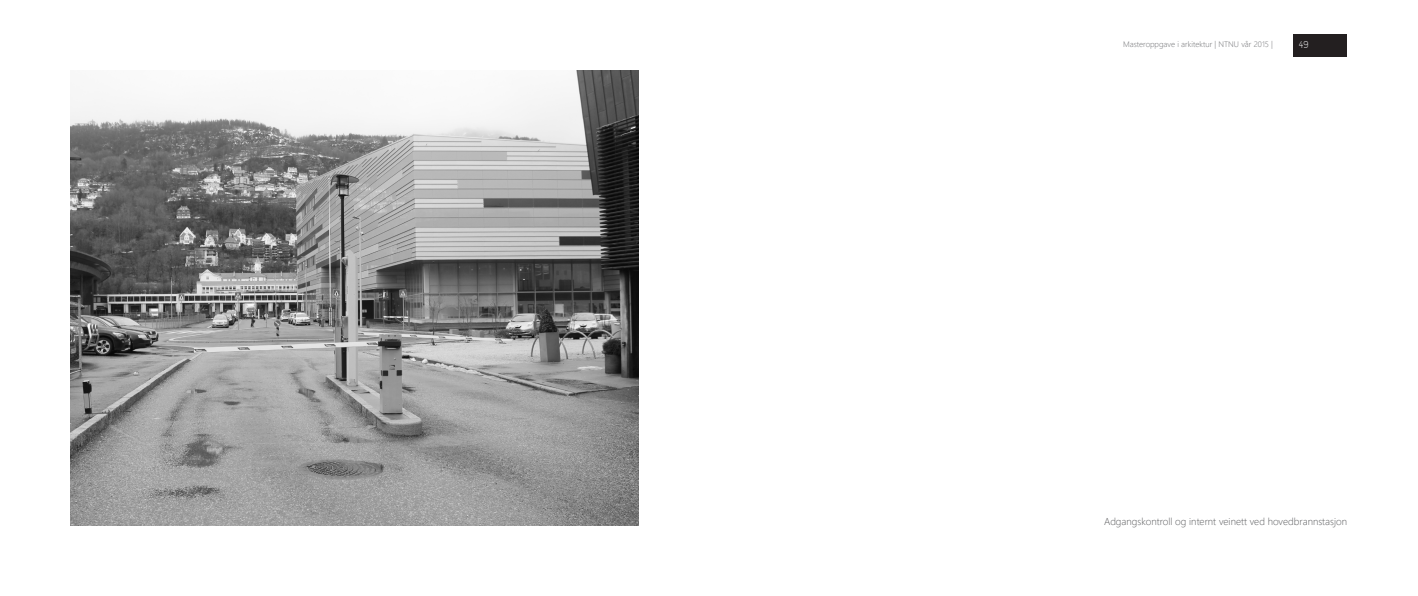
<style>
.page{position:relative;width:1418px;height:596px;background:#fff}
.page>*{position:absolute;margin:0;border:0;box-sizing:border-box;transform-origin:0 0}
.t1{font:300 10px "Segoe UI";color:#57585a}
.t2{font:10px "Cicle Fina";color:#fff}
.t3{font:300 8px "Segoe UI";color:#6c6d70}
</style>
<div class="page">
<div style="left:1293px;top:34px;width:53px;height:23px;background:#231f20"></div>
<img style="left:71px;top:71px;width:567px;height:453px">
<p class="t3" style="left:1123px;top:38px;width:151px">Masteroppgave i arkitektur | NTNU vår 2015 |</p>
<p class="t2" style="left:1298px;top:39px;width:11px">49</p>
<p class="t1" style="left:1104px;top:513px;width:244px">Adgangskontroll og internt veinett ved hovedbrannstasjon</p>
</div>
